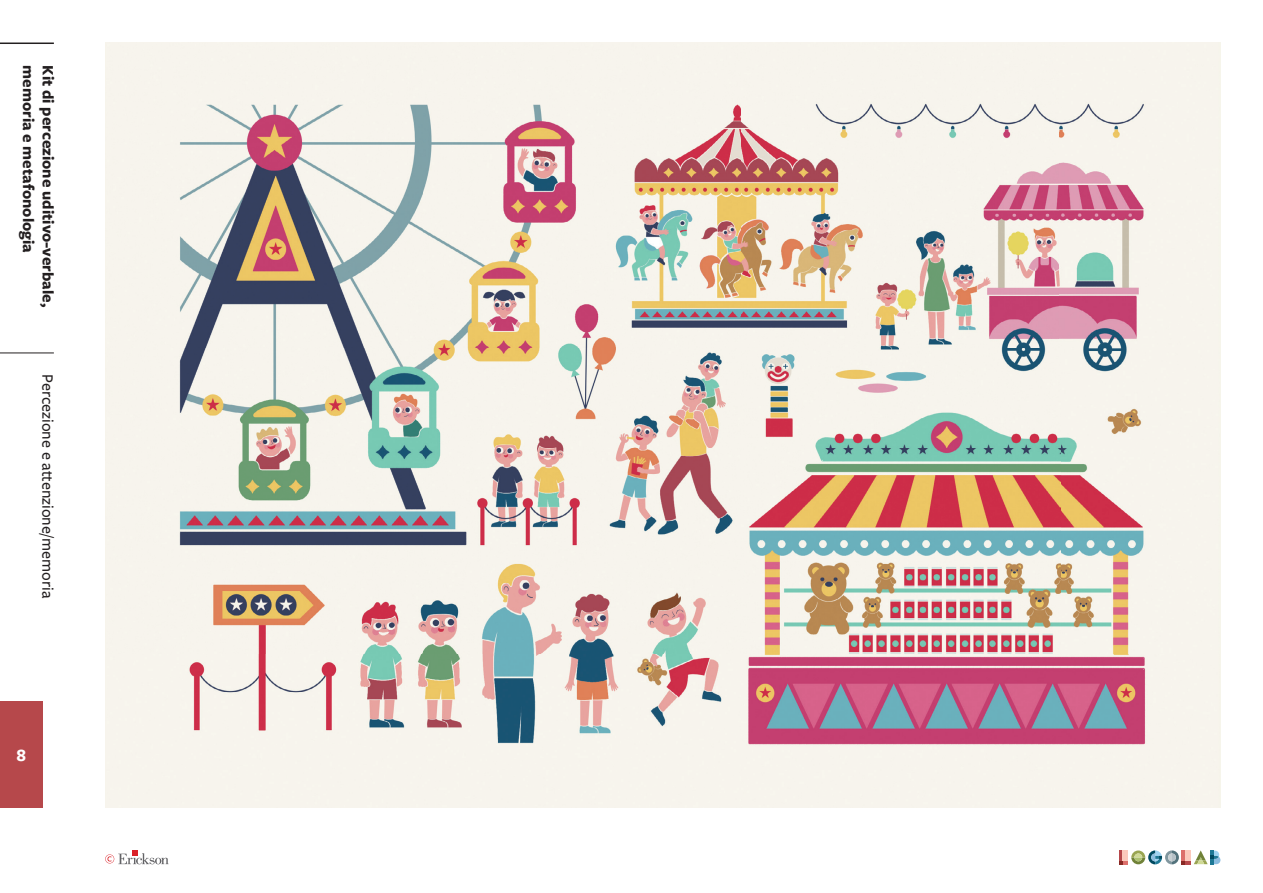
<style>
.page{position:relative;width:1263px;height:893px;background:#fff}
.page>*{position:absolute;margin:0;border:0;box-sizing:border-box;transform-origin:0 0}
.t1{font:700 18px "Freight Sans Pro";color:#fff}
.t2{font:700 16.5px "Freight Sans Pro";color:#231f20}
.t3{font:500 16.5px "Freight Sans Pro";color:#231f20}
</style>
<div class="page">
<svg style="left:1119px;top:850px;width:101px;height:14px"></svg>
<svg style="left:105px;top:850px;width:64px;height:14px"></svg>
<hr style="left:0;top:353px;width:54px;height:1px;background:#231f20">
<div style="left:0;top:702px;width:43px;height:106px;background:#b6484b"></div>
<hr style="left:0;top:43px;width:54px;height:1px;background:#231f20">
<img style="left:105px;top:43px;width:1114px;height:765px">
<p class="t2" style="left:40px;top:65px;width:189px;rotate:90deg">memoria e metafonologia</p>
<p class="t2" style="left:59px;top:65px;width:243px;rotate:90deg">Kit di percezione uditivo-verbale,</p>
<p class="t3" style="left:59px;top:374px;width:225px;rotate:90deg">Percezione e attenzione/memoria</p>
<p class="t1" style="left:17px;top:743px;width:11px">8</p>
</div>
